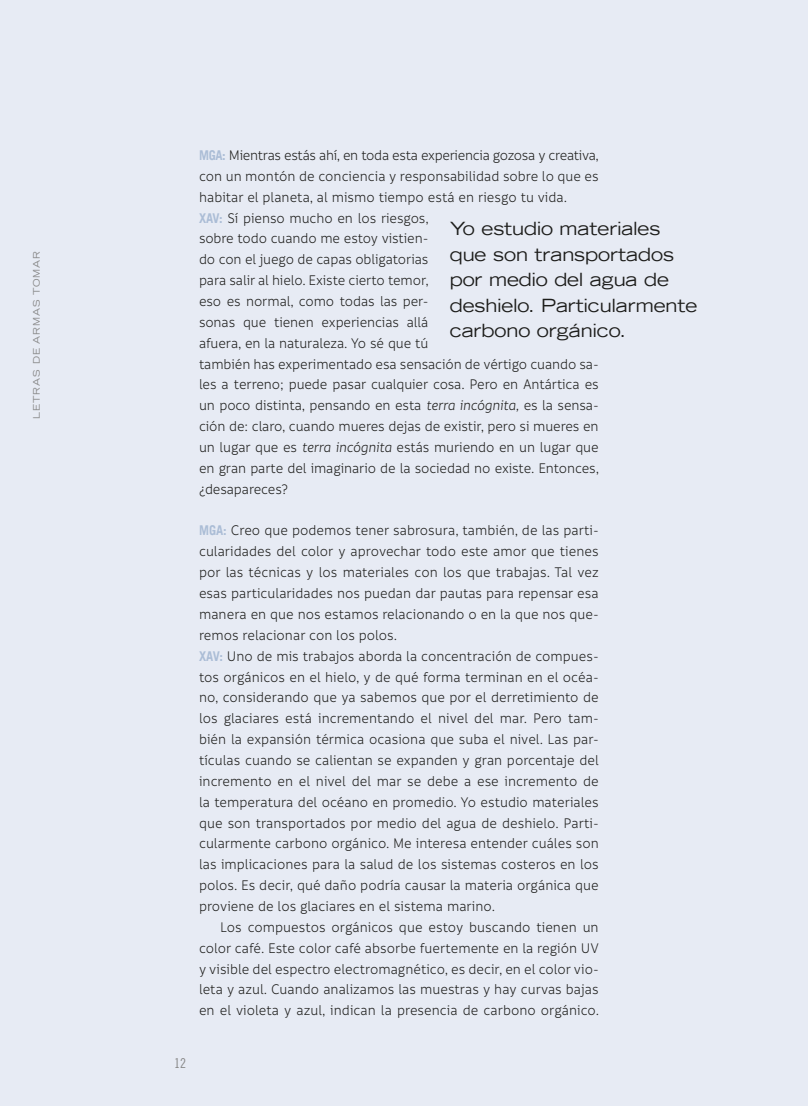
<style>
.page{position:relative;width:808px;height:1106px;background:#e7ebf4}
.page>*{position:absolute;margin:0;border:0;box-sizing:border-box;transform-origin:0 0}
.Balazos_1{font:expanded 18px/25.5px "Trade Gothic LT";color:#1d1d1b}
.Cuerpo_de_texto_sin{font:15px/20.9px "Informative";letter-spacing:-.01em;color:#1d1d1b;text-align:justify;scale:.95 1}
.Cuerpo_de_texto_con{font:15px/20.9px "Informative";color:#1d1d1b;text-align:justify;scale:.95 1}
.t1{font:13.5px "Trade Gothic LT Cond Eighteen";color:#878787}
.t2{font:expanded 9px "Trade Gothic LT";letter-spacing:.1em;color:#878787}
.s1{font-family:"Trade Gothic LT";font-weight:700;font-size:13.5px;color:#abbdd6}
.s2{font-style:italic}
</style>
<div class="page">
<p class="t2" style="left:31px;top:419px;width:169px;rotate:-90deg">LETRAS DE ARMAS TOMAR</p>
<p class="Cuerpo_de_texto_sin" style="left:199px;top:145px;width:423px"><span class="s1">MGA:</span> Mientras estás ahí, en toda esta experiencia gozosa y creativa, con un montón de conciencia y responsabilidad sobre lo que es habitar el planeta, al mismo tiempo está en riesgo tu vida.</p>
<p class="Cuerpo_de_texto_sin" style="left:199px;top:208px;width:423px;text-align:left"><span class="s1">XAV:</span> Sí pienso mucho en los riesgos,<br>sobre todo cuando me estoy vistien-<br>do con el juego de capas obligatorias<br>para salir al hielo. Existe cierto temor,<br>eso es normal, como todas las per-<br>sonas que tienen experiencias allá<br>afuera, en la naturaleza. Yo sé que tú<br>también has experimentado esa sensación de vértigo cuando sa&shy;les a terreno; puede pasar cualquier cosa. Pero en Antártica es un poco distinta, pensando en esta <span class="s2">terra incógnita,</span> es la sensa&shy;ción de: claro, cuando mueres dejas de existir, pero si mueres en un lugar que es <span class="s2">terra incógnita</span> estás muriendo en un lugar que en gran parte del imaginario de la sociedad no existe. Entonces, ¿desapareces?</p>
<p class="Cuerpo_de_texto_sin" style="left:199px;top:520px;width:422px"><span class="s1">MGA:</span> Creo que podemos tener sabrosura, también, de las parti&shy;cularidades del color y aprovechar todo este amor que tienes por las técnicas y los materiales con los que trabajas. Tal vez esas particularidades nos puedan dar pautas para repensar esa manera en que nos estamos relacionando o en la que nos que&shy;remos relacionar con los polos.</p>
<p class="Cuerpo_de_texto_sin" style="left:199px;top:646px;width:422px"><span class="s1">XAV:</span> Uno de mis trabajos aborda la concentración de compues&shy;tos orgánicos en el hielo, y de qué forma terminan en el océa&shy;no, considerando que ya sabemos que por el derretimiento de los glaciares está incrementando el nivel del mar. Pero tam&shy;bién la expansión térmica ocasiona que suba el nivel. Las par&shy;tículas cuando se calientan se expanden y gran porcentaje del incremento en el nivel del mar se debe a ese incremento de la temperatura del océano en promedio. Yo estudio materiales que son transportados por medio del agua de deshielo. Parti&shy;cularmente carbono orgánico. Me interesa entender cuáles son las implicaciones para la salud de los sistemas costeros en los polos. Es decir, qué daño podría causar la materia orgánica que proviene de los glaciares en el sistema marino.</p>
<p class="Cuerpo_de_texto_con" style="left:199px;top:917px;width:423px;text-indent:21px">Los compuestos orgánicos que estoy buscando tienen un color café. Este color café absorbe fuertemente en la región UV y visible del espectro electromagnético, es decir, en el color vio&shy;leta y azul. Cuando analizamos las muestras y hay curvas bajas en el violeta y azul, indican la presencia de carbono orgánico.</p>
<p class="Balazos_1" style="left:450px;top:216px;width:249px">Yo estudio materiales que son transportados por medio del agua de deshielo. Particularmente carbono orgánico.</p>
<p class="t1" style="left:174px;top:1055px;width:13px">12</p>
</div>
